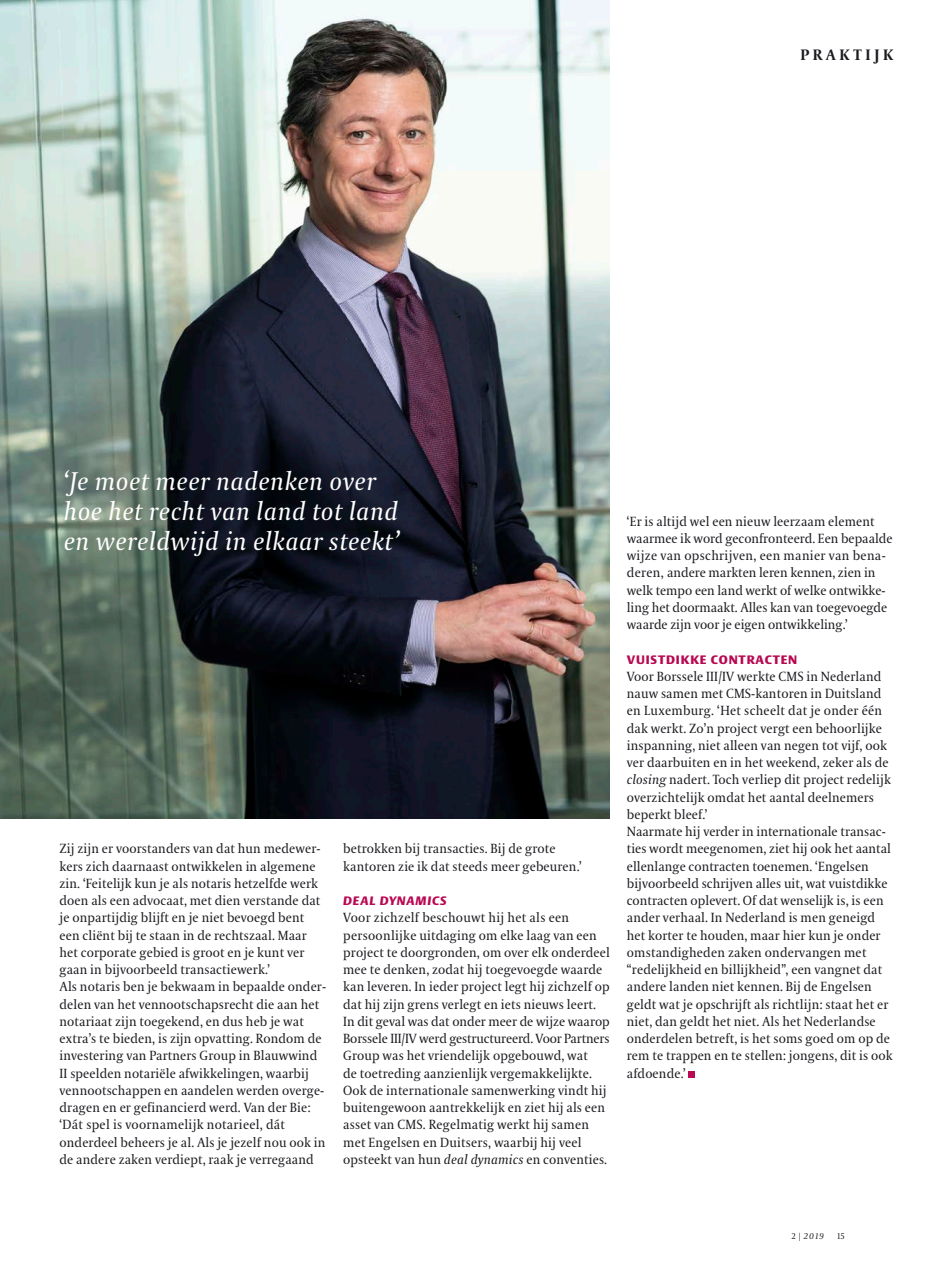
<style>
.page{position:relative;width:936px;height:1263px;background:#fff}
.page>*{position:absolute;margin:0;border:0;box-sizing:border-box;transform-origin:0 0}
.t1{font:italic 25.5px/30px "VPRO Coranto";letter-spacing:.02em;color:#fff}
.t2{font:700 15px "VPRO Coranto";letter-spacing:.25em;color:#1b1c20}
.t3{font:13.2px/17.2px "VPRO Coranto";letter-spacing:.01em;color:#1b1c20}
.t4{font:700 12px "VPRO Vesta";letter-spacing:.07em;color:#b90852}
.t5{font:italic 700 12px "VPRO Vesta";letter-spacing:.07em;color:#b90852}
.t6{font:italic 8.25px "VPRO Coranto";color:#1b1c20}
.t7{font:8.25px "VPRO Coranto Cn";color:#1b1c20}
.s1{font-style:italic}
.s2{font-family:"VPRO Coranto Cn";font-style:normal}
</style>
<div class="page">
<img style="left:0;top:0;width:609px;height:819px">
<div style="left:688px;top:1071px;width:6px;height:7px;background:#b90852"></div>
<p class="t2" style="left:800px;top:45px;width:94px">PRAKTIJK</p>
<h1 class="t1" style="left:64px;top:466px;width:337px">‘Je moet meer nadenken over hoe het recht van land tot land en wereldwijd in elkaar steekt’</h1>
<p class="t3" style="left:60px;top:840px;width:268px">Zij zijn er voorstanders van dat hun medewer&shy;kers zich daarnaast ontwikkelen in algemene zin. ‘Feitelijk kun je als notaris hetzelfde werk doen als een advocaat, met dien verstande dat je onpartijdig blijft en je niet bevoegd bent een cliënt bij te staan in de rechtszaal. Maar het corporate gebied is groot en je kunt ver gaan in bijvoorbeeld transactiewerk.’<br>Als notaris ben je bekwaam in bepaalde onder&shy;delen van het vennootschapsrecht die aan het notariaat zijn toegekend, en dus heb je wat extra’s te bieden, is zijn opvatting. Rondom de investering van Partners Group in Blauwwind II speelden notariële afwikkelingen, waarbij vennootschappen en aandelen werden overge&shy;dragen en er gefinancierd werd. Van der Bie: ‘Dát spel is voornamelijk notarieel, dát onderdeel beheers je al. Als je jezelf nou ook in de andere zaken verdiept, raak je verregaand</p>
<p class="t3" style="left:343px;top:840px;width:240px">betrokken bij transacties. Bij de grote kantoren zie ik dat steeds meer gebeuren.’</p>
<p class="t5" style="left:343px;top:896px;width:105px">DEAL DYNAMICS</p>
<p class="t3" style="left:343px;top:909px;width:268px">Voor zichzelf beschouwt hij het als een persoonlijke uitdaging om elke laag van een project te doorgronden, om over elk onderdeel mee te denken, zodat hij toegevoegde waarde kan leveren. In ieder project legt hij zichzelf op dat hij zijn grens verlegt en iets nieuws leert.<br>In dit geval was dat onder meer de wijze waarop Borssele III/IV werd gestructureerd. Voor Partners Group was het vriendelijk opgebouwd, wat<br>de toetreding aanzienlijk vergemakkelijkte.<br>Ook de internationale samenwerking vindt hij buitengewoon aantrekkelijk en ziet hij als een asset van CMS. Regelmatig werkt hij samen met Engelsen en Duitsers, waarbij hij veel opsteekt van hun <span class="s1">deal dynamics</span> en conventies.</p>
<p class="t3" style="left:626px;top:512px;width:267px">‘Er is altijd wel een nieuw leerzaam element waarmee ik word geconfronteerd. Een bepaalde wijze van opschrijven, een manier van bena&shy;deren, andere markten leren kennen, zien in welk tempo een land werkt of welke ontwikke&shy;ling het doormaakt. Alles kan van toegevoegde waarde zijn voor je eigen ontwikkeling.’</p>
<p class="t4" style="left:626px;top:654px;width:172px">VUISTDIKKE CONTRACTEN</p>
<p class="t3" style="left:626px;top:668px;width:267px">Voor Borssele III/IV werkte CMS in Nederland nauw samen met CMS-kantoren in Duitsland en Luxemburg. ‘Het scheelt dat je onder één dak werkt. Zo’n project vergt een behoorlijke inspanning, niet alleen van negen tot vijf, ook ver daarbuiten en in het weekend, zeker als de <span class="s1">closing</span> nadert. Toch verliep dit project redelijk overzichtelijk omdat het aantal deelnemers beperkt bleef.’<br>Naarmate hij verder in internationale transac&shy;ties wordt meegenomen, ziet hij ook het aantal ellenlange contracten toenemen. ‘Engelsen bijvoorbeeld schrijven alles uit, wat vuistdikke contracten oplevert. Of dat wenselijk is, is een ander verhaal. In Nederland is men geneigd het korter te houden, maar hier kun je onder omstandigheden zaken ondervangen met “redelijkheid en billijkheid”, een vangnet dat andere landen niet kennen. Bij de Engelsen geldt wat je opschrijft als richtlijn: staat het er niet, dan geldt het niet. Als het Nederlandse onderdelen betreft, is het soms goed om op de rem te trappen en te stellen: jongens, dit is ook afdoende.’</p>
<p class="t6" style="left:791px;top:1231px;width:33px"><span class="s2">2 |</span> 2019</p>
<p class="t7" style="left:837px;top:1231px;width:9px">15</p>
</div>
